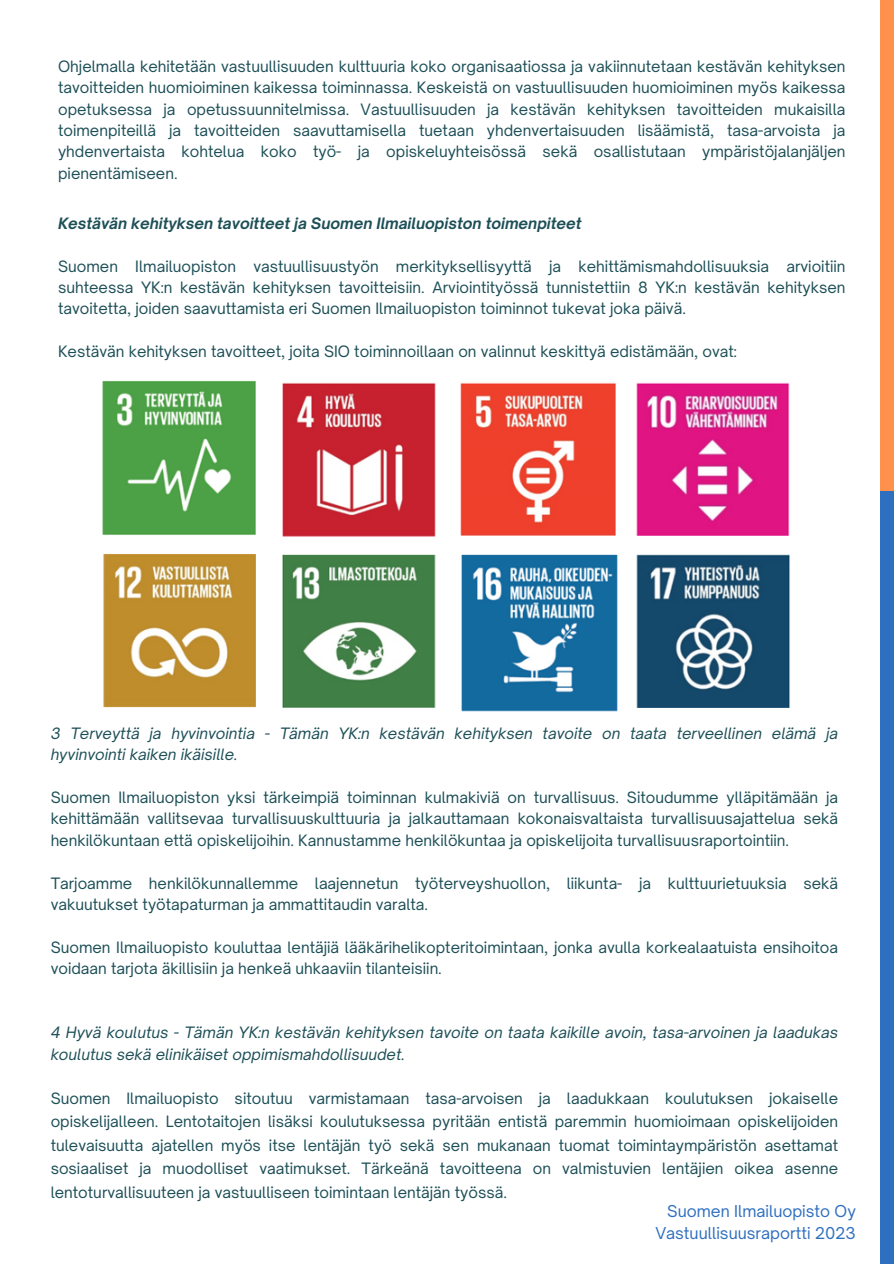
<style>
.page{position:relative;width:894px;height:1264px;background:#fff}
.page>*{position:absolute;margin:0;border:0;box-sizing:border-box;transform-origin:0 0}
.t1{font:15.6px "Open Sauce One";color:#2f6fc0}
.t2{font:15px/21.3px "Open Sauce One";color:#1d4f57;text-align:justify}
.t3{font:italic 15px/21.3px "Open Sauce One";color:#1d4f57}
.t4{font:italic 700 15px "Open Sauce One";color:#1d4f57}
</style>
<div class="page">
<div style="left:880px;top:0;width:13px;height:491px;background:#ff914d"></div>
<div style="left:880px;top:491px;width:13px;height:772px;background:#2f6fc0"></div>
<img style="left:102px;top:381px;width:688px;height:331px">
<p class="t2" style="left:58px;top:55px;width:788px">Ohjelmalla kehitetään vastuullisuuden kulttuuria koko organisaatiossa ja vakiinnutetaan kestävän kehityksen tavoitteiden huomioiminen kaikessa toiminnassa. Keskeistä on vastuullisuuden huomioiminen myös kaikessa opetuksessa ja opetussuunnitelmissa. Vastuullisuuden ja kestävän kehityksen tavoitteiden mukaisilla toimenpiteillä ja tavoitteiden saavuttamisella tuetaan yhdenvertaisuuden lisäämistä, tasa-arvoista ja yhdenvertaista kohtelua koko työ- ja opiskeluyhteisössä sekä osallistutaan ympäristöjalanjäljen pienentämiseen.</p>
<p class="t4" style="left:58px;top:214px;width:525px">Kestävän kehityksen tavoitteet ja Suomen Ilmailuopiston toimenpiteet</p>
<p class="t2" style="left:58px;top:255px;width:788px">Suomen Ilmailuopiston vastuullisuustyön merkityksellisyyttä ja kehittämismahdollisuuksia arvioitiin suhteessa YK:n kestävän kehityksen tavoitteisiin. Arviointityössä tunnistettiin 8 YK:n kestävän kehityksen tavoitetta, joiden saavuttamista eri Suomen Ilmailuopiston toiminnot tukevat joka päivä.</p>
<p class="t2" style="left:58px;top:341px;width:680px">Kestävän kehityksen tavoitteet, joita SIO toiminnoillaan on valinnut keskittyä edistämään, ovat:</p>
<p class="t3" style="left:51px;top:722px;width:788px">3 Terveyttä ja hyvinvointia - Tämän YK:n kestävän kehityksen tavoite on taata terveellinen elämä ja hyvinvointi kaiken ikäisille.</p>
<p class="t2" style="left:51px;top:786px;width:788px">Suomen Ilmailuopiston yksi tärkeimpiä toiminnan kulmakiviä on turvallisuus. Sitoudumme ylläpitämään ja kehittämään vallitsevaa turvallisuuskulttuuria ja jalkauttamaan kokonaisvaltaista turvallisuusajattelua sekä henkilökuntaan että opiskelijoihin. Kannustamme henkilökuntaa ja opiskelijoita turvallisuusraportointiin.</p>
<p class="t2" style="left:51px;top:872px;width:788px">Tarjoamme henkilökunnallemme laajennetun työterveyshuollon, liikunta- ja kulttuurietuuksia sekä vakuutukset työtapaturman ja ammattitaudin varalta.</p>
<p class="t2" style="left:51px;top:936px;width:788px">Suomen Ilmailuopisto kouluttaa lentäjiä lääkärihelikopteritoimintaan, jonka avulla korkealaatuista ensihoitoa voidaan tarjota äkillisiin ja henkeä uhkaaviin tilanteisiin.</p>
<p class="t3" style="left:51px;top:1021px;width:788px">4 Hyvä koulutus - Tämän YK:n kestävän kehityksen tavoite on taata kaikille avoin, tasa-arvoinen ja laadukas koulutus sekä elinikäiset oppimismahdollisuudet.</p>
<p class="t2" style="left:51px;top:1085px;width:788px;line-height:23.7px">Suomen Ilmailuopisto sitoutuu varmistamaan tasa-arvoisen ja laadukkaan koulutuksen jokaiselle opiskelijalleen. Lentotaitojen lisäksi koulutuksessa pyritään entistä paremmin huomioimaan opiskelijoiden tulevaisuutta ajatellen myös itse lentäjän työ sekä sen mukanaan tuomat toimintaympäristön asettamat sosiaaliset ja muodolliset vaatimukset. Tärkeänä tavoitteena on valmistuvien lentäjien oikea asenne lentoturvallisuuteen ja vastuulliseen toimintaan lentäjän työssä.</p>
<p class="t1" style="left:667px;top:1201px;width:190px">Suomen Ilmailuopisto Oy</p>
<h1 class="t1" style="left:655px;top:1222px;width:202px">Vastuullisuusraportti 2023</h1>
</div>
